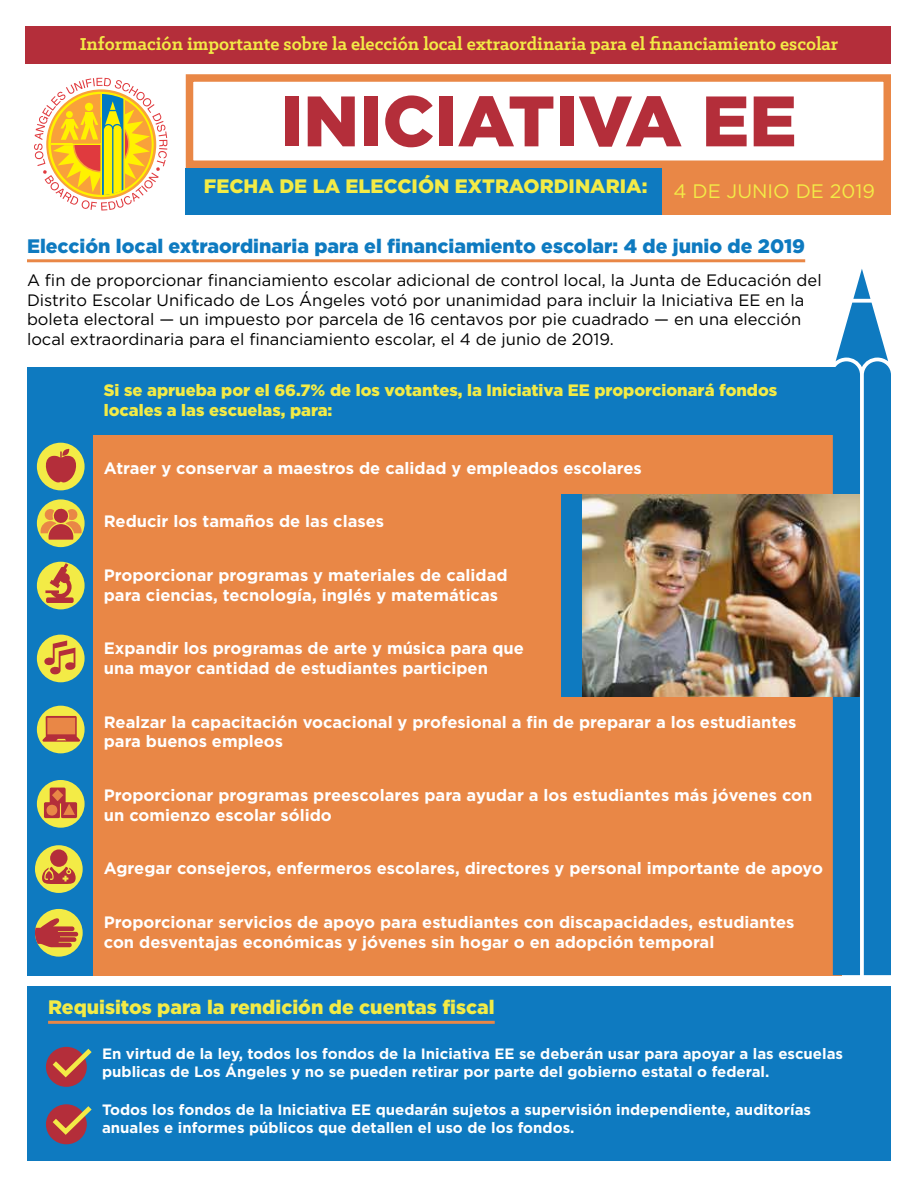
<style>
.page{position:relative;width:918px;height:1188px;background:#fff}
.page>*{position:absolute;margin:0;border:0;box-sizing:border-box;transform-origin:0 0}
.t1{font:900 71.25px "Gotham";color:#b42e3a}
.t2{font:700 19.5px "Klinic Slab";color:#f3eb46}
.t3{font:900 19.5px "Gotham";color:#f3eb46}
.t4{font:900 19.5px "Gotham";color:#0e7ac0}
.t5{font:19.5px "Gotham";color:#f3eb46}
.t6{font:700 16.5px/19.8px "Gotham";color:#fff}
.t7{font:16.5px/19.8px "Gotham";color:#000}
.t8{font:900 16.5px/19.8px "Gotham";color:#f3eb46}
.t9{font:700 15px/18px "Gotham";color:#fff}
</style>
<div class="page">
<hr style="left:27px;top:259px;width:778px;height:3px;background:#e98746">
<div style="left:27px;top:393px;width:814px;height:582px;background:#e98746"></div>
<div style="left:27px;top:393px;width:65px;height:582px;background:#0e7ac0"></div>
<svg style="left:833px;top:269px;width:58px;height:706px"></svg>
<div style="left:35px;top:909px;width:48px;height:48px;background:#f3eb46;border-radius:50%"></div>
<svg style="left:35px;top:918px;width:43px;height:29px"></svg>
<div style="left:37px;top:443px;width:48px;height:47px;background:#f3eb46;border-radius:50%"></div>
<svg style="left:43px;top:449px;width:36px;height:36px"></svg>
<div style="left:37px;top:780px;width:48px;height:48px;background:#f3eb46;border-radius:50%"></div>
<svg style="left:44px;top:788px;width:33px;height:30px"></svg>
<div style="left:37px;top:706px;width:48px;height:47px;background:#f3eb46;border-radius:50%"></div>
<svg style="left:42px;top:716px;width:38px;height:26px"></svg>
<div style="left:37px;top:499px;width:48px;height:48px;background:#f3eb46;border-radius:50%"></div>
<svg style="left:41px;top:508px;width:41px;height:32px"></svg>
<div style="left:37px;top:562px;width:48px;height:47px;background:#f3eb46;border-radius:50%"></div>
<svg style="left:45px;top:563px;width:29px;height:40px"></svg>
<div style="left:27px;top:367px;width:814px;height:68px;background:#0e7ac0"></div>
<div style="left:37px;top:635px;width:48px;height:47px;background:#f3eb46;border-radius:50%"></div>
<svg style="left:44px;top:641px;width:31px;height:35px"></svg>
<div style="left:35px;top:845px;width:48px;height:48px;background:#f3eb46;border-radius:50%"></div>
<svg style="left:42px;top:867px;width:34px;height:17px"></svg>
<div style="left:50px;top:849px;width:18px;height:18px;background:#b42e3a;border-radius:50%"></div>
<div style="left:561px;top:495px;width:299px;height:202px;background:#0e7ac0"></div>
<img style="left:582px;top:495px;width:278px;height:202px">
<div style="left:27px;top:987px;width:864px;height:174px;background:#0e7ac0"></div>
<hr style="left:48px;top:1021px;width:447px;height:3px;background:#e98746">
<div style="left:46px;top:1047px;width:41px;height:40px;background:#b42e3a;border-radius:50%"></div>
<svg style="left:48px;top:1046px;width:44px;height:35px"></svg>
<div style="left:46px;top:1104px;width:41px;height:40px;background:#b42e3a;border-radius:50%"></div>
<svg style="left:48px;top:1104px;width:44px;height:34px"></svg>
<div style="left:25px;top:26px;width:866px;height:37px;background:#b42e3a"></div>
<div style="left:186px;top:74px;width:705px;height:94px;border:8px solid #e98746"></div>
<div style="left:186px;top:168px;width:705px;height:47px;background:#0e7ac0"></div>
<div style="left:662px;top:162px;width:229px;height:53px;background:#e98746"></div>
<svg style="left:34px;top:78px;width:133px;height:133px"></svg>
<p class="t2" style="left:80px;top:31px;width:760px">Información importante sobre la elección local extraordinaria para el financiamiento escolar</p>
<h1 class="t1" style="left:280px;top:80px;width:518px">INICIATIVA EE</h1>
<p class="t3" style="left:204px;top:175px;width:445px">FECHA DE LA ELECCIÓN EXTRAORDINARIA:</p>
<p class="t5" style="left:674px;top:180px;width:203px">4 DE JUNIO DE 2019</p>
<p class="t4" style="left:27px;top:234px;width:780px">Elección local extraordinaria para el financiamiento escolar: 4 de junio de 2019</p>
<p class="t7" style="left:27px;top:270px;width:796px">A fin de proporcionar financiamiento escolar adicional de control local, la Junta de Educación del Distrito Escolar Unificado de Los Ángeles votó por unanimidad para incluir la Iniciativa EE en la boleta electoral — un impuesto por parcela de 16 centavos por pie cuadrado — en una elección local extraordinaria para el financiamiento escolar, el 4 de junio de 2019.</p>
<p class="t8" style="left:104px;top:380px;width:675px">Si se aprueba por el 66.7% de los votantes, la Iniciativa EE proporcionará fondos locales a las escuelas, para:</p>
<p class="t6" style="left:104px;top:458px;width:539px">Atraer y conservar a maestros de calidad y empleados escolares</p>
<p class="t6" style="left:104px;top:511px;width:282px">Reducir los tamaños de las clases</p>
<p class="t6" style="left:104px;top:565px;width:405px">Proporcionar programas y materiales de calidad para ciencias, tecnología, inglés y matemáticas</p>
<p class="t6" style="left:104px;top:638px;width:422px">Expandir los programas de arte y música para que una mayor cantidad de estudiantes participen</p>
<p class="t6" style="left:104px;top:711px;width:694px">Realzar la capacitación vocacional y profesional a fin de preparar a los estudiantes para buenos empleos</p>
<p class="t6" style="left:104px;top:785px;width:710px">Proporcionar programas preescolares para ayudar a los estudiantes más jóvenes con un comienzo escolar sólido</p>
<p class="t6" style="left:104px;top:858px;width:721px">Agregar consejeros, enfermeros escolares, directores y personal importante de apoyo</p>
<p class="t6" style="left:104px;top:912px;width:692px">Proporcionar servicios de apoyo para estudiantes con discapacidades, estudiantes con desventajas económicas y jóvenes sin hogar o en adopción temporal</p>
<p class="t3" style="left:48px;top:996px;width:448px">Requisitos para la rendición de cuentas fiscal</p>
<p class="t9" style="left:102px;top:1044px;width:743px">En virtud de la ley, todos los fondos de la Iniciativa EE se deberán usar para apoyar a las escuelas publicas de Los Ángeles y no se pueden retirar por parte del gobierno estatal o federal.</p>
<p class="t9" style="left:102px;top:1101px;width:711px">Todos los fondos de la Iniciativa EE quedarán sujetos a supervisión independiente, auditorías anuales e informes públicos que detallen el uso de los fondos.</p>
</div>
